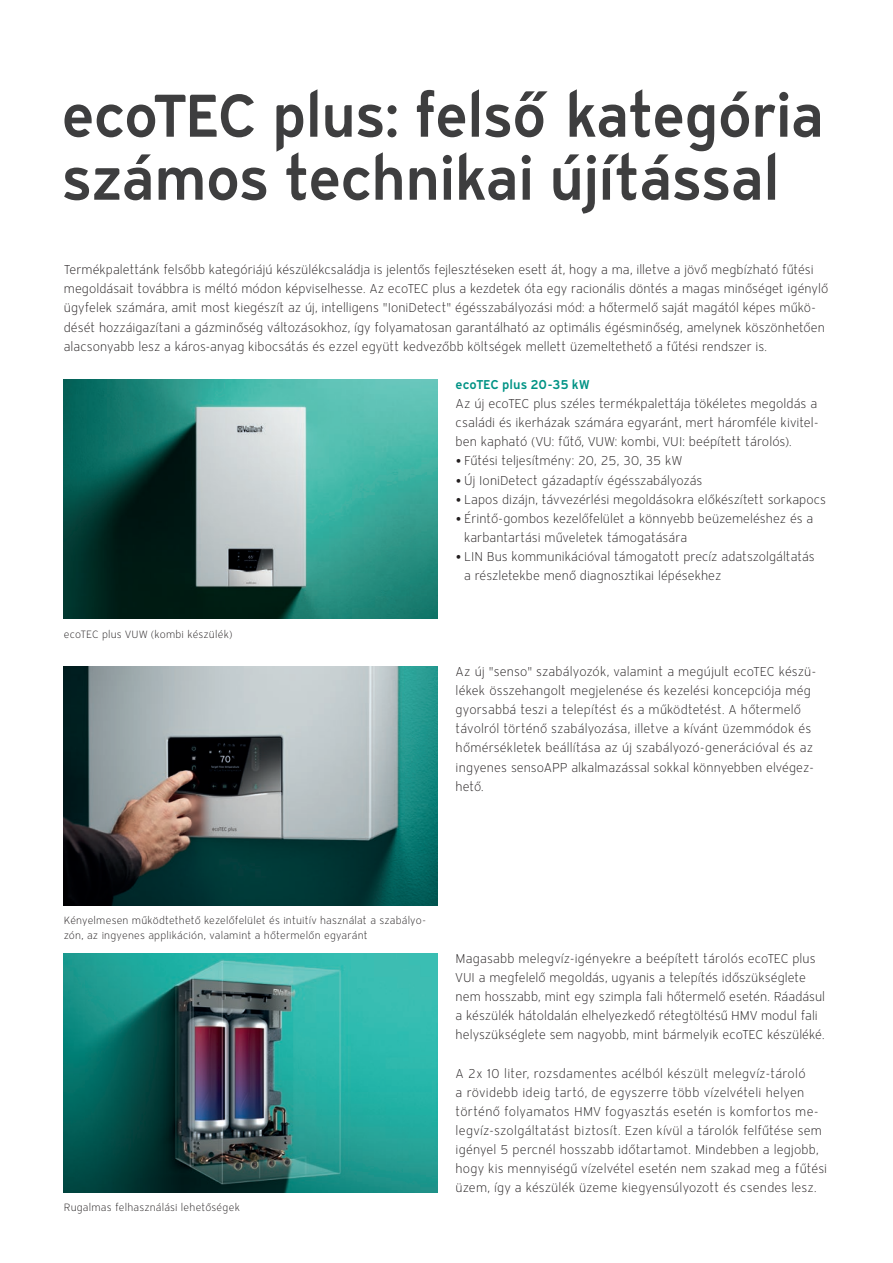
<style>
.page{position:relative;width:893px;height:1263px;background:#fff}
.page>*{position:absolute;margin:0;border:0;box-sizing:border-box;transform-origin:0 0}
.t1{font:600 60px/63px "Vaillant 16";letter-spacing:-.02em;color:#3e3e3f}
.t2{font:300 12.75px/19.2px "Vaillant 16";letter-spacing:.005em;color:#231f20}
.t3{font:600 12.75px "Vaillant 16";letter-spacing:-.005em;color:#009385}
.t4{font:300 10.5px/14.4px "Vaillant 16";letter-spacing:.02em;color:#231f20}
.s1{font-weight:400}
</style>
<div class="page">
<img style="left:64px;top:379px;width:373px;height:239px">
<img style="left:64px;top:953px;width:373px;height:239px">
<img style="left:64px;top:666px;width:373px;height:239px">
<h1 class="t1" style="left:61px;top:82px;width:764px">ecoTEC plus: felső kategória számos technikai újítással</h1>
<p class="t2" style="left:64px;top:260px;width:766px">Termékpalettánk felsőbb kategóriájú készülékcsaládja is jelentős fejlesztéseken esett át, hogy a ma, illetve a jövő megbízható fűtési megoldásait továbbra is méltó módon képviselhesse. Az ecoTEC plus a kezdetek óta egy racionális döntés a magas minőséget igénylő ügyfelek számára, amit most kiegészít az új, intelligens "IoniDetect" égésszabályozási mód: a hőtermelő saját magától képes műkö&shy;dését hozzáigazítani a gázminőség változásokhoz, így folyamatosan garantálható az optimális égésminőség, amelynek köszönhetően alacsonyabb lesz a káros-anyag kibocsátás és ezzel együtt kedvezőbb költségek mellett üzemeltethető a fűtési rendszer is.</p>
<p class="t4" style="left:64px;top:626px;width:170px">ecoTEC plus VUW (kombi készülék)</p>
<p class="t3" style="left:456px;top:376px;width:135px">ecoTEC plus 20-35 kW</p>
<p class="t2" style="left:456px;top:394px;width:365px">Az új ecoTEC plus széles termékpalettája tökéletes megoldás a családi és ikerházak számára egyaránt, mert háromféle kivitel&shy;ben kapható (VU: fűtő, VUW: kombi, VUI: beépített tárolós).</p>
<p class="t2" style="left:456px;top:451px;width:228px"><span class="s1">•</span> Fűtési teljesítmény: 20, 25, 30, 35 kW</p>
<p class="t2" style="left:456px;top:470px;width:248px"><span class="s1">•</span> Új IoniDetect gázadaptív égésszabályozás</p>
<p class="t2" style="left:456px;top:489px;width:372px"><span class="s1">•</span> Lapos dizájn, távvezérlési megoldásokra előkészített sorkapocs</p>
<p class="t2" style="left:464px;top:509px;width:351px;text-indent:-9px"><span class="s1">•</span> Érintő-gombos kezelőfelület a könnyebb beüzemeléshez és a karbantartási műveletek támogatására</p>
<p class="t2" style="left:464px;top:547px;width:352px;text-indent:-9px"><span class="s1">•</span> LIN Bus kommunikációval támogatott precíz adatszolgáltatás a részletekbe menő diagnosztikai lépésekhez</p>
<p class="t2" style="left:456px;top:662px;width:362px">Az új "senso" szabályozók, valamint a megújult ecoTEC készü&shy;lékek összehangolt megjelenése és kezelési koncepciója még gyorsabbá teszi a telepítést és a működtetést. A hőtermelő távolról történő szabályozása, illetve a kívánt üzemmódok és hőmérsékletek beállítása az új szabályozó-generációval és az ingyenes sensoAPP alkalmazással sokkal könnyebben elvégez&shy;hető.</p>
<p class="t4" style="left:64px;top:913px;width:364px">Kényelmesen működtethető kezelőfelület és intuitív használat a szabályo&shy;zón, az ingyenes applikáción, valamint a hőtermelőn egyaránt</p>
<p class="t4" style="left:64px;top:1200px;width:178px">Rugalmas felhasználási lehetőségek</p>
<p class="t2" style="left:456px;top:948px;width:371px">Magasabb melegvíz-igényekre a beépített tárolós ecoTEC plus VUI a megfelelő megoldás, ugyanis a telepítés időszükséglete nem hosszabb, mint egy szimpla fali hőtermelő esetén. Ráadásul a készülék hátoldalán elhelyezkedő rétegtöltésű HMV modul fali helyszükséglete sem nagyobb, mint bármelyik ecoTEC készüléké.</p>
<p class="t2" style="left:456px;top:1063px;width:373px">A 2x 10 liter, rozsdamentes acélból készült melegvíz-tároló<br>a rövidebb ideig tartó, de egyszerre több vízelvételi helyen történő folyamatos HMV fogyasztás esetén is komfortos me&shy;legvíz-szolgáltatást biztosít. Ezen kívül a tárolók felfűtése sem igényel 5 percnél hosszabb időtartamot. Mindebben a legjobb, hogy kis mennyiségű vízelvétel esetén nem szakad meg a fűtési üzem, így a készülék üzeme kiegyensúlyozott és csendes lesz.</p>
</div>
